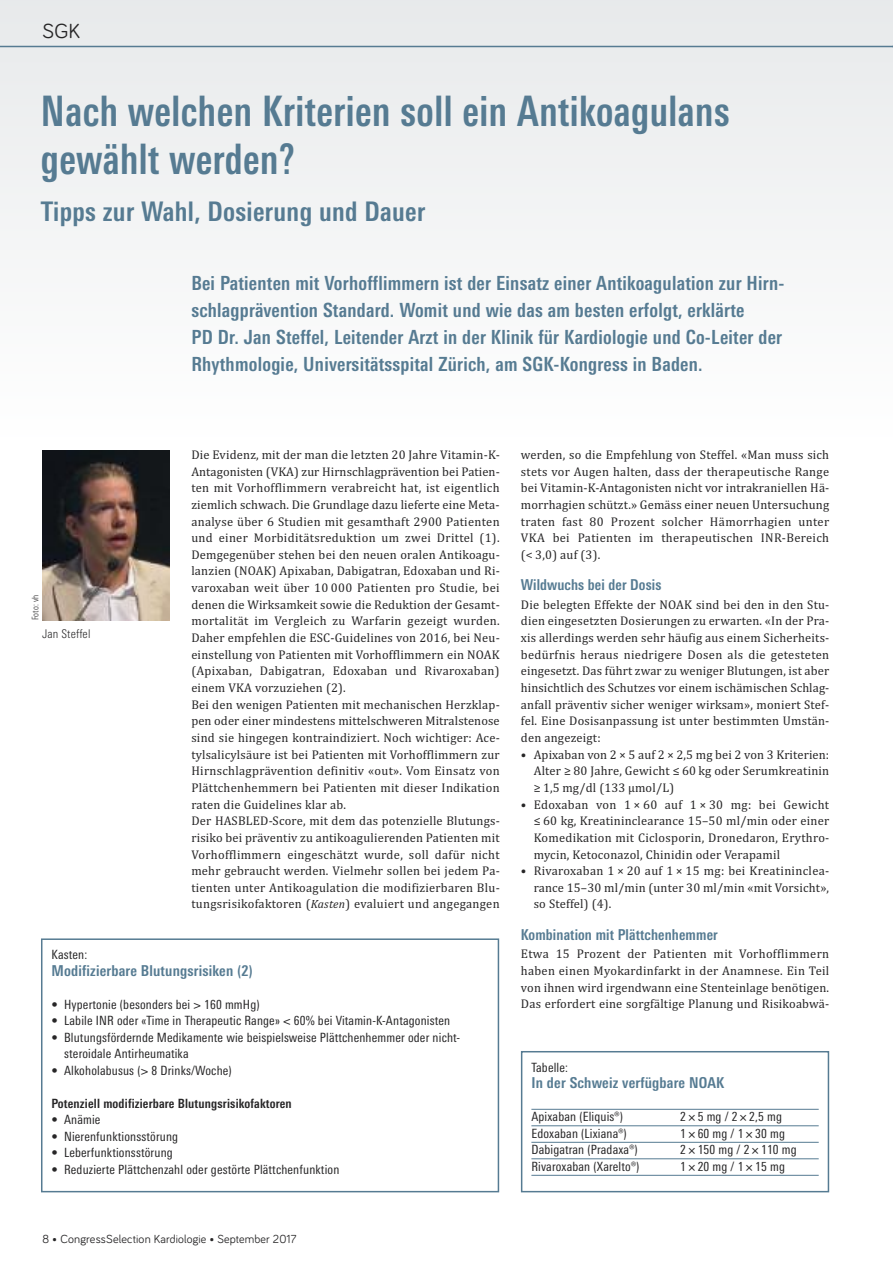
<style>
.page{position:relative;width:893px;height:1263px;background:#fff}
.page>*{position:absolute;margin:0;border:0;box-sizing:border-box;transform-origin:0 0}
.t1{font:700 condensed 42px/48px "Linotype Univers";letter-spacing:.015em;color:#567b92;scale:.9 1}
.t2{font:700 condensed 27px "Linotype Univers";letter-spacing:.015em;color:#567b92}
.t3{font:21px "Bariol";color:#272627}
.t4{font:700 condensed 19.5px/27px "Linotype Univers";letter-spacing:.015em;color:#567b92}
.t5{font:700 condensed 15px "Linotype Univers";letter-spacing:.01em;color:#567b92}
.t6{font:12.75px/16.6px "Cambria";letter-spacing:.015em;color:#272627;text-align:justify}
.t7{font:condensed 12.75px/16.5px "Linotype Univers";letter-spacing:.015em;color:#272627}
.t8{font:700 condensed 12.75px "Linotype Univers";letter-spacing:.015em;color:#272627}
.t9{font:12px "Bariol";letter-spacing:.01em;color:#272627}
.t10{font:300 condensed 12px "Linotype Univers";letter-spacing:.01em;color:#272627}
.t11{font:300 condensed 9px "Linotype Univers";letter-spacing:.01em;color:#272627}
.s1{font-style:italic;font-size:12px}
</style>
<div class="page">
<div style="left:0;top:0;width:893px;height:442px;background:#f3f4f5"></div>
<hr style="left:0;top:46px;width:893px;height:1px;background:#567b92">
<img style="left:42px;top:450px;width:128px;height:170px">
<div style="left:41px;top:938px;width:458px;height:254px;border:2px solid #567b92"></div>
<div style="left:521px;top:1051px;width:308px;height:141px;border:2px solid #567b92"></div>
<hr style="left:531px;top:1109px;width:288px;height:1px;background:#567b92">
<hr style="left:531px;top:1125px;width:288px;height:1px;background:#567b92">
<hr style="left:531px;top:1142px;width:288px;height:1px;background:#567b92">
<hr style="left:531px;top:1158px;width:288px;height:1px;background:#567b92">
<hr style="left:531px;top:1175px;width:288px;height:1px;background:#567b92">
<h3 class="t3" style="left:43px;top:24px;width:39px">SGK</h3>
<h1 class="t1" style="left:41px;top:91px;width:767px">Nach welchen Kriterien soll ein Antikoagulans gewählt werden?</h1>
<h2 class="t2" style="left:41px;top:202px;width:386px">Tipps zur Wahl, Dosierung und Dauer</h2>
<p class="t4" style="left:191px;top:271px;width:595px">Bei Patienten mit Vorhofflimmern ist der Einsatz einer Antikoagulation zur Hirn&shy;schlagprävention Standard. Womit und wie das am besten erfolgt, erklärte<br>PD Dr. Jan Steffel, Leitender Arzt in der Klinik für Kardiologie und Co-Leiter der Rhythmologie, Universitätsspital Zürich, am SGK-Kongress in Baden.</p>
<p class="t6" style="left:191px;top:446px;width:310px;text-align:left">Die Evidenz, mit der man die letzten 20 Jahre Vitamin-K-Antagonisten (VKA) zur Hirnschlagprävention bei Patien&shy;ten mit Vorhofflimmern verabreicht hat, ist eigentlich ziemlich schwach. Die Grundlage dazu lieferte eine Meta&shy;analyse über 6 Studien mit gesamthaft 2900 Patienten und einer Morbiditätsreduktion um zwei Drittel (1).<br>Demgegenüber stehen bei den neuen oralen Antikoagu&shy;lanzien (NOAK) Apixaban, Dabigatran, Edoxaban und Ri&shy;varoxaban weit über 10 000 Patienten pro Studie, bei denen die Wirksamkeit sowie die Reduktion der Gesamt&shy;mortalität im Vergleich zu Warfarin gezeigt wurden.<br>Daher empfehlen die ESC-Guidelines von 2016, bei Neu&shy;einstellung von Patienten mit Vorhofflimmern ein NOAK (Apixaban, Dabigatran, Edoxaban und Rivaroxaban) einem VKA vorzuziehen (2).<br>Bei den wenigen Patienten mit mechanischen Herzklap&shy;pen oder einer mindestens mittelschweren Mitralstenose sind sie hingegen kontraindiziert. Noch wichtiger: Ace&shy;tylsalicylsäure ist bei Patienten mit Vorhofflimmern zur Hirnschlagprävention definitiv «out». Vom Einsatz von Plättchenhemmern bei Patienten mit dieser Indikation raten die Guidelines klar ab.<br>Der HASBLED-Score, mit dem das potenzielle Blutungs&shy;risiko bei präventiv zu antikoagulierenden Patienten mit Vorhofflimmern eingeschätzt wurde, soll dafür nicht mehr gebraucht werden. Vielmehr sollen bei jedem Pa&shy;tienten unter Antikoagulation die modifizierbaren Blu&shy;tungsrisikofaktoren (<span class="s1">Kasten</span>) evaluiert und angegangen</p>
<p class="t6" style="left:521px;top:446px;width:310px">werden, so die Empfehlung von Steffel. «Man muss sich stets vor Augen halten, dass der therapeutische Range bei Vitamin-K-Antagonisten nicht vor intrakraniellen Hä&shy;morrhagien schützt.» Gemäss einer neuen Untersuchung traten fast 80 Prozent solcher Hämorrhagien unter VKA bei Patienten im therapeutischen INR-Bereich (&lt; 3,0) auf (3).</p>
<p class="t5" style="left:521px;top:579px;width:142px">Wildwuchs bei der Dosis</p>
<p class="t6" style="left:521px;top:596px;width:310px">Die belegten Effekte der NOAK sind bei den in den Stu&shy;dien eingesetzten Dosierungen zu erwarten. «In der Pra&shy;xis allerdings werden sehr häufig aus einem Sicherheits&shy;bedürfnis heraus niedrigere Dosen als die getesteten eingesetzt. Das führt zwar zu weniger Blutungen, ist aber hinsichtlich des Schutzes vor einem ischämischen Schlag&shy;anfall präventiv sicher weniger wirksam», moniert Stef&shy;fel. Eine Dosisanpassung ist unter bestimmten Umstän&shy;den angezeigt:</p>
<p class="t6" style="left:534px;top:746px;width:297px;text-indent:-13px">• Apixaban von 2 × 5 auf 2 × 2,5 mg bei 2 von 3 Kriterien:<br>Alter ≥ 80 Jahre, Gewicht ≤ 60 kg oder Serumkreatinin ≥ 1,5 mg/dl (133 µmol/L)</p>
<p class="t6" style="left:534px;top:796px;width:297px;text-indent:-13px">• Edoxaban von 1 × 60 auf 1 × 30 mg: bei Gewicht ≤ 60 kg, Kreatininclearance 15–50 ml/min oder einer Komedikation mit Ciclosporin, Dronedaron, Erythro&shy;mycin, Ketoconazol, Chinidin oder Verapamil</p>
<p class="t6" style="left:534px;top:862px;width:297px;text-indent:-13px">• Rivaroxaban 1 × 20 auf 1 × 15 mg: bei Kreatininclea&shy;rance 15–30 ml/min (unter 30 ml/min «mit Vorsicht», so Steffel) (4).</p>
<p class="t5" style="left:521px;top:929px;width:198px">Kombination mit Plättchenhemmer</p>
<p class="t6" style="left:521px;top:946px;width:310px">Etwa 15 Prozent der Patienten mit Vorhofflimmern haben einen Myokardinfarkt in der Anamnese. Ein Teil von ihnen wird irgendwann eine Stenteinlage benötigen.<br>Das erfordert eine sorgfältige Planung und Risikoabwä-</p>
<p class="t11" style="left:32px;top:620px;width:27px;rotate:-90deg">Foto: vh</p>
<p class="t10" style="left:42px;top:629px;width:50px">Jan Steffel</p>
<p class="t7" style="left:51px;top:947px;width:37px">Kasten:</p>
<p class="t5" style="left:51px;top:965px;width:203px">Modifizierbare Blutungsrisiken (2)</p>
<p class="t7" style="left:51px;top:997px;width:210px">• Hypertonie (besonders bei &gt; 160 mmHg)</p>
<p class="t7" style="left:51px;top:1013px;width:400px">• Labile INR oder «Time in Therapeutic Range» &lt; 60% bei Vitamin-K-Antagonisten</p>
<p class="t7" style="left:64px;top:1030px;width:398px;text-indent:-13px">• Blutungsfördernde Medikamente wie beispielsweise Plättchenhemmer oder nicht&shy;steroidale Antirheumatika</p>
<p class="t7" style="left:51px;top:1063px;width:182px">• Alkoholabusus (&gt; 8 Drinks/Woche)</p>
<p class="t8" style="left:51px;top:1098px;width:242px">Potenziell modifizierbare Blutungsrisikofaktoren</p>
<p class="t7" style="left:51px;top:1112px;width:51px">• Anämie</p>
<p class="t7" style="left:51px;top:1129px;width:128px">• Nierenfunktionsstörung</p>
<p class="t7" style="left:51px;top:1145px;width:123px">• Leberfunktionsstörung</p>
<p class="t7" style="left:51px;top:1162px;width:289px">• Reduzierte Plättchenzahl oder gestörte Plättchenfunktion</p>
<p class="t7" style="left:531px;top:1060px;width:38px">Tabelle:</p>
<p class="t5" style="left:531px;top:1077px;width:194px">In der Schweiz verfügbare NOAK</p>
<p class="t7" style="left:531px;top:1109px;width:93px">Apixaban (Eliquis®)</p>
<p class="t7" style="left:680px;top:1109px;width:103px">2×5mg/2×2,5mg</p>
<p class="t7" style="left:531px;top:1126px;width:97px">Edoxaban (Lixiana®)</p>
<p class="t7" style="left:680px;top:1126px;width:106px">1×60mg/1×30mg</p>
<p class="t7" style="left:531px;top:1142px;width:108px">Dabigatran (Pradaxa®)</p>
<p class="t7" style="left:680px;top:1142px;width:118px">2×150mg/2×110mg</p>
<p class="t7" style="left:531px;top:1159px;width:109px">Rivaroxaban (Xarelto®)</p>
<p class="t7" style="left:680px;top:1159px;width:106px">1×20mg/1×15mg</p>
<p class="t9" style="left:43px;top:1234px;width:255px">8 • CongressSelection Kardiologie • September 2017</p>
</div>
